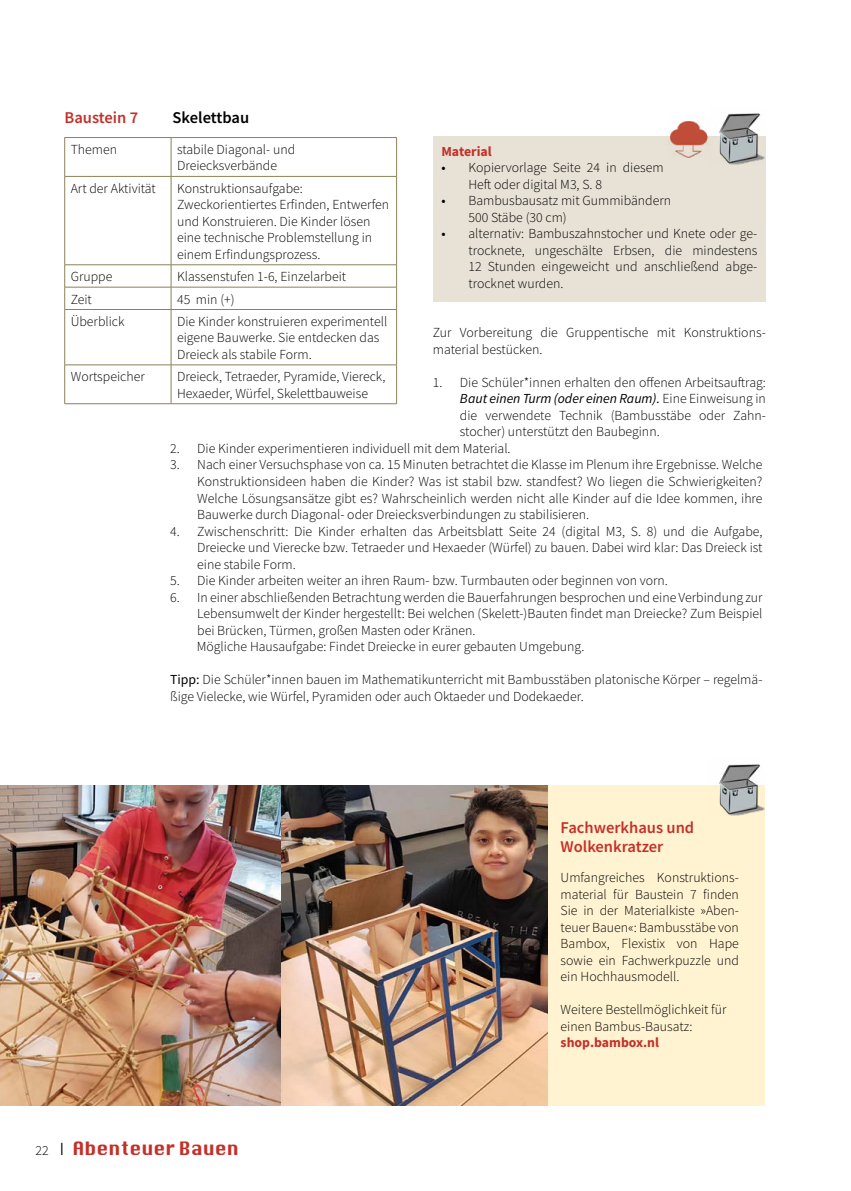
<style>
.page{position:relative;width:851px;height:1191px;background:#fff}
.page>*{position:absolute;margin:0;border:0;box-sizing:border-box;transform-origin:0 0}
.t1{font:18px "Krungthep";color:#c43029}
.t2{font:600 16.5px/19.8px "Source Sans Pro";color:#c43029}
.t3{font:600 16.5px "Source Sans Pro";color:#000}
.t4{font:300 13.8px/16.5px "Source Sans Pro";color:#000}
.t5{font:700 13.8px "Source Sans Pro";color:#c43029}
.s1{font-weight:400}
.s2{font-weight:400;font-style:italic}
.s3{font-family:"Source Sans Pro";font-weight:300;font-size:13.8px;color:#000}
.s4{font-size:13.5px;color:#000}
</style>
<div class="page">
<hr style="left:64px;top:137px;width:107px;height:1px;background:#8b815a">
<hr style="left:64px;top:138px;width:1px;height:38px;background:#8b815a">
<hr style="left:171px;top:137px;width:226px;height:1px;background:#8b815a">
<hr style="left:171px;top:138px;width:1px;height:38px;background:#8b815a">
<hr style="left:396px;top:138px;width:1px;height:38px;background:#8b815a">
<hr style="left:64px;top:176px;width:107px;height:1px;background:#8b815a">
<hr style="left:64px;top:177px;width:1px;height:88px;background:#8b815a">
<hr style="left:171px;top:176px;width:226px;height:1px;background:#8b815a">
<hr style="left:171px;top:177px;width:1px;height:88px;background:#8b815a">
<hr style="left:396px;top:177px;width:1px;height:88px;background:#8b815a">
<hr style="left:64px;top:264px;width:107px;height:1px;background:#8b815a">
<hr style="left:171px;top:264px;width:226px;height:1px;background:#8b815a">
<hr style="left:64px;top:287px;width:107px;height:1px;background:#8b815a">
<svg style="left:64px;top:265px;width:1px;height:44px"></svg>
<hr style="left:171px;top:287px;width:226px;height:1px;background:#8b815a">
<svg style="left:171px;top:265px;width:1px;height:44px"></svg>
<svg style="left:396px;top:265px;width:1px;height:44px"></svg>
<hr style="left:64px;top:309px;width:107px;height:1px;background:#8b815a">
<hr style="left:64px;top:310px;width:1px;height:55px;background:#8b815a">
<hr style="left:171px;top:309px;width:226px;height:1px;background:#8b815a">
<hr style="left:171px;top:310px;width:1px;height:55px;background:#8b815a">
<hr style="left:396px;top:310px;width:1px;height:55px;background:#8b815a">
<hr style="left:64px;top:364px;width:107px;height:1px;background:#8b815a">
<hr style="left:64px;top:365px;width:1px;height:38px;background:#8b815a">
<hr style="left:171px;top:364px;width:226px;height:1px;background:#8b815a">
<hr style="left:171px;top:365px;width:1px;height:38px;background:#8b815a">
<hr style="left:396px;top:365px;width:1px;height:38px;background:#8b815a">
<hr style="left:64px;top:403px;width:107px;height:1px;background:#8b815a">
<hr style="left:171px;top:403px;width:226px;height:1px;background:#8b815a">
<div style="left:433px;top:136px;width:332px;height:165px;background:#e8e2d6"></div>
<div style="left:0;top:785px;width:764px;height:321px;background:#fff3d1"></div>
<img style="left:0;top:785px;width:282px;height:321px">
<img style="left:282px;top:785px;width:265px;height:321px">
<img style="left:670px;top:121px;width:38px;height:37px">
<img style="left:719px;top:113px;width:45px;height:51px">
<img style="left:719px;top:764px;width:45px;height:51px">
<p class="t2" style="left:64px;top:107px;width:75px">Baustein 7</p>
<p class="t3" style="left:172px;top:106px;width:78px">Skelettbau</p>
<p class="t4" style="left:71px;top:141px;width:48px">Themen</p>
<p class="t4" style="left:177px;top:141px;width:120px">stabile Diagonal- und<br>Dreiecksverbände</p>
<p class="t4" style="left:71px;top:180px;width:87px">Art der Aktivität</p>
<p class="t4" style="left:177px;top:180px;width:213px">Konstruktionsaufgabe:<br>Zweckorientiertes Erfinden, Entwerfen und Konstruieren. Die Kinder lösen eine technische Problemstellung in einem Erfindungsprozess.</p>
<p class="t4" style="left:71px;top:268px;width:43px">Gruppe</p>
<p class="t4" style="left:177px;top:268px;width:170px">Klassenstufen 1-6, Einzelarbeit</p>
<p class="t4" style="left:71px;top:291px;width:23px">Zeit</p>
<p class="t4" style="left:177px;top:291px;width:59px">45 min (+)</p>
<p class="t4" style="left:71px;top:313px;width:55px">Überblick</p>
<p class="t4" style="left:177px;top:313px;width:212px">Die Kinder konstruieren experimentell eigene Bauwerke. Sie entdecken das<br>Dreieck als stabile Form.</p>
<p class="t4" style="left:71px;top:368px;width:75px">Wortspeicher</p>
<p class="t4" style="left:177px;top:368px;width:210px">Dreieck, Tetraeder, Pyramide, Viereck,<br>Hexaeder, Würfel, Skelettbauweise</p>
<p class="t5" style="left:441px;top:142px;width:52px">Material</p>
<p class="t4" style="left:468px;top:159px;width:197px;text-indent:-27px"><span class="s1">•</span> Kopiervorlage Seite 24 in diesem<br>Heft oder digital M3, S. 8</p>
<p class="t4" style="left:468px;top:193px;width:204px;text-indent:-27px"><span class="s1">•</span> Bambusbausatz mit Gummibändern<br>500 Stäbe (30 cm)</p>
<p class="t4" style="left:468px;top:225px;width:290px;text-align:justify;text-indent:-27px"><span class="s1">•</span> alternativ: Bambuszahnstocher und Knete oder ge&shy;trocknete, ungeschälte Erbsen, die mindestens 12 Stunden eingeweicht und anschließend abge&shy;trocknet wurden.</p>
<p class="t4" style="left:433px;top:324px;width:334px">Zur Vorbereitung die Gruppentische mit Konstruktions&shy;material bestücken.</p>
<p class="t4" style="left:460px;top:374px;width:307px;text-align:justify;text-indent:-27px">1. Die Schüler*innen erhalten den offenen Arbeitsauftrag:<br><span class="s2">Baut einen Turm (oder einen Raum).</span> Eine Einweisung in die verwendete Technik (Bambusstäbe oder Zahn&shy;stocher) unterstützt den Baubeginn.</p>
<p class="t4" style="left:170px;top:440px;width:342px">2. Die Kinder experimentieren individuell mit dem Material.</p>
<p class="t4" style="left:197px;top:456px;width:566px;text-align:justify;text-indent:-27px">3. Nach einer Versuchsphase von ca. 15 Minuten betrachtet die Klasse im Plenum ihre Ergebnisse. Welche Konstruktionsideen haben die Kinder? Was ist stabil bzw. standfest? Wo liegen die Schwierigkeiten?<br>Welche Lösungsansätze gibt es? Wahrscheinlich werden nicht alle Kinder auf die Idee kommen, ihre Bauwerke durch Diagonal- oder Dreiecksverbindungen zu stabilisieren.</p>
<p class="t4" style="left:197px;top:523px;width:566px;text-align:justify;text-indent:-27px">4. Zwischenschritt: Die Kinder erhalten das Arbeitsblatt Seite 24 (digital M3, S. 8) und die Aufgabe, Dreiecke und Vierecke bzw. Tetraeder und Hexaeder (Würfel) zu bauen. Dabei wird klar: Das Dreieck ist eine stabile Form.</p>
<p class="t4" style="left:170px;top:572px;width:499px">5. Die Kinder arbeiten weiter an ihren Raum- bzw. Turmbauten oder beginnen von vorn.</p>
<p class="t4" style="left:197px;top:589px;width:567px;text-indent:-27px">6. In einer abschließenden Betrachtung werden die Bauerfahrungen besprochen und eine Verbindung zur Lebensumwelt der Kinder hergestellt: Bei welchen (Skelett-)Bauten findet man Dreiecke? Zum Beispiel bei Brücken, Türmen, großen Masten oder Kränen.<br>Mögliche Hausaufgabe: Findet Dreiecke in eurer gebauten Umgebung.</p>
<p class="t4" style="left:170px;top:671px;width:593px"><span class="s1">Tipp:</span> Die Schüler*innen bauen im Mathematikunterricht mit Bambusstäben platonische Körper – regelmä&shy;ßige Vielecke, wie Würfel, Pyramiden oder auch Oktaeder und Dodekaeder.</p>
<h1 class="t1" style="left:36px;top:1138px;width:205px"><span class="s3">22</span> <span class="s4">|</span> Abenteuer Bauen</h1>
<p class="t2" style="left:560px;top:817px;width:135px">Fachwerkhaus und<br>Wolkenkratzer</p>
<p class="t4" style="left:560px;top:869px;width:180px;text-align:justify">Umfangreiches Konstruktions&shy;material für Baustein 7 finden Sie in der Materialkiste »Aben&shy;teuer Bauen«: Bambusstäbe von Bambox, Flexistix von Hape sowie ein Fachwerkpuzzle und ein Hochhausmodell.</p>
<p class="t4" style="left:560px;top:1001px;width:167px">Weitere Bestellmöglichkeit für einen Bambus-Bausatz:</p>
<p class="t5" style="left:560px;top:1033px;width:100px">shop.bambox.nl</p>
</div>
